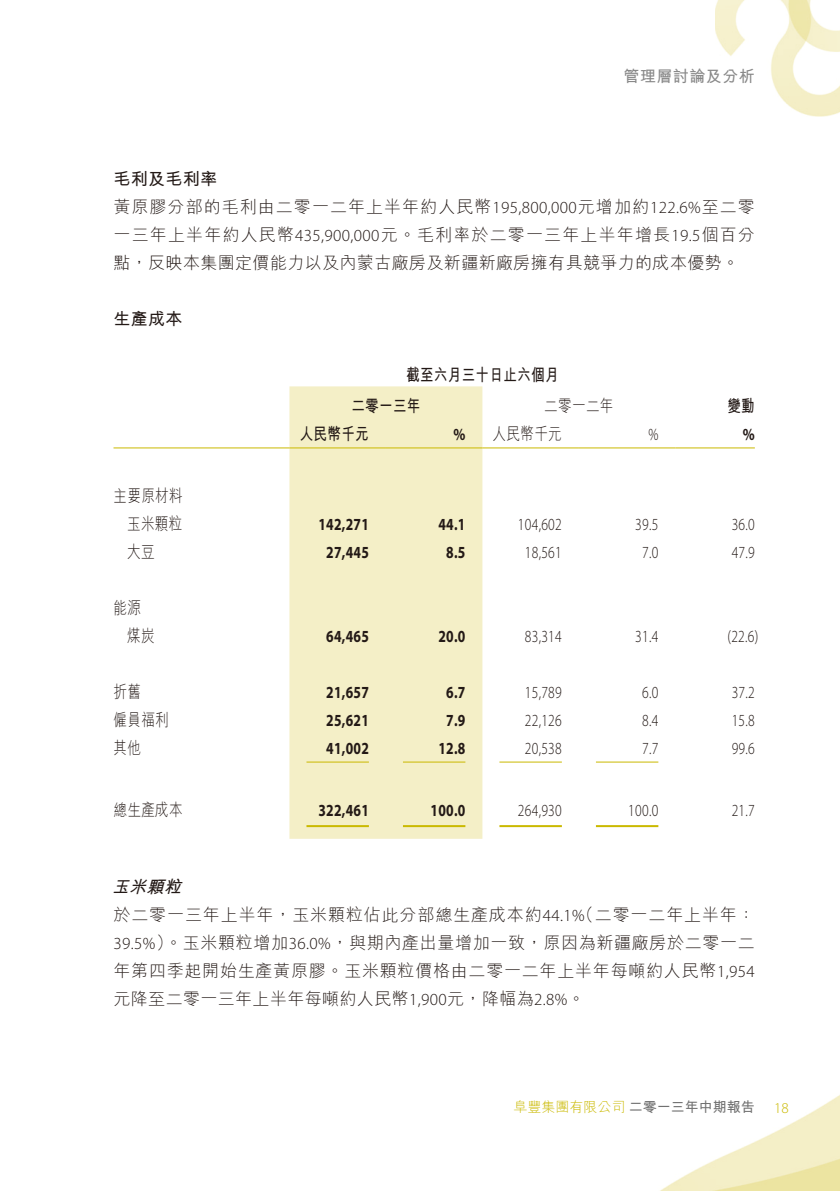
<style>
.page{position:relative;width:840px;height:1191px;background:#fff}
.page>*{position:absolute;margin:0;border:0;box-sizing:border-box;transform-origin:0 0}
.t1{font:17px/28px "M Hei HK Light E Ten B5 H";letter-spacing:.02em;color:#231916;text-align:justify}
.t2{font:300 17px "Myriad Pro";letter-spacing:.02em;color:#231916;scale:.8 1}
.t3{font:700 17px "Myriad Pro";letter-spacing:.02em;color:#231916;scale:.8 1}
.t4{font:17px/28px "M Hei HK Light E Ten B5 H";letter-spacing:.02em;color:#231916;text-align:right;scale:.8 1}
.t5{font:17px/30.8px "M Hei HK Bold E Ten B5 H";letter-spacing:.02em;color:#231916;scale:.8 1}
.t6{font:17px "M Hei HK Bold E Ten B5 H";letter-spacing:.02em;color:#231916}
.t7{font:italic 17px "M Hei HK Bold E Ten B5 H";color:#231916}
.t8{font:16px "M Hei HK Bold E Ten B5 H";letter-spacing:.03em;color:#898989}
.t9{font:300 15px "Myriad Pro";color:#cab900}
.t10{font:14px "M Hei HK Bold E Ten B5 H";color:#717171}
.s1{font-family:"Myriad Pro";font-weight:300}
.s2{font-family:"M Hei HK Light E Ten B5 H";color:#cab900}
</style>
<div class="page">
<img style="left:715px;top:0;width:124px;height:117px">
<img style="left:660px;top:1095px;width:179px;height:96px">
<div style="left:289px;top:386px;width:193px;height:452px;background:#f4efc7"></div>
<hr style="left:113px;top:447px;width:176px;height:1px;background:#cab900">
<hr style="left:289px;top:447px;width:97px;height:1px;background:#cab900">
<hr style="left:386px;top:447px;width:96px;height:1px;background:#cab900">
<hr style="left:482px;top:447px;width:96px;height:1px;background:#cab900">
<hr style="left:578px;top:447px;width:97px;height:1px;background:#cab900">
<hr style="left:675px;top:447px;width:79px;height:1px;background:#cab900">
<hr style="left:306px;top:761px;width:63px;height:1px;background:#cab900">
<hr style="left:403px;top:761px;width:62px;height:1px;background:#cab900">
<hr style="left:499px;top:761px;width:62px;height:1px;background:#cab900">
<hr style="left:595px;top:761px;width:63px;height:1px;background:#cab900">
<hr style="left:306px;top:825px;width:63px;height:2px;background:#cab900">
<hr style="left:403px;top:825px;width:62px;height:2px;background:#cab900">
<hr style="left:499px;top:825px;width:62px;height:2px;background:#cab900">
<hr style="left:595px;top:825px;width:63px;height:2px;background:#cab900">
<p class="t8" style="left:623px;top:70px;width:133px">管理層討論及分析</p>
<p class="t6" style="left:113px;top:172px;width:105px">毛利及毛利率</p>
<p class="t1" style="left:113px;top:195px;width:642px">黃原膠分部的毛利由二零一二年上半年約人民幣<span class="s1">195,800,000</span>元增加約<span class="s1">122.6%</span>至二零一三年上半年約人民幣<span class="s1">435,900,000</span>元。毛利率於二零一三年上半年增長<span class="s1">19.5</span>個百分點，反映本集團定價能力以及內蒙古廠房及新疆新廠房擁有具競爭力的成本優勢。</p>
<p class="t6" style="left:113px;top:312px;width:71px">生產成本</p>
<p class="t4" style="left:113px;top:484px;width:88px">主要原材料玉米顆粒</p>
<p class="t5" style="left:351px;top:362px;width:260px;text-indent:55px">截至六月三十日止六個月二零一三年</p>
<p class="t4" style="left:544px;top:394px;width:88px">二零一二年</p>
<p class="t5" style="left:727px;top:393px;width:36px">變動</p>
<p class="t5" style="left:299px;top:421px;width:88px">人民幣千元</p>
<p class="t3" style="left:453px;top:428px;width:16px">%</p>
<p class="t4" style="left:492px;top:422px;width:88px">人民幣千元</p>
<p class="t2" style="left:648px;top:428px;width:14px">%</p>
<p class="t3" style="left:742px;top:428px;width:16px">%</p>
<p class="t3" style="left:318px;top:518px;width:65px">142,271</p>
<p class="t3" style="left:438px;top:518px;width:35px">44.1</p>
<p class="t2" style="left:517px;top:518px;width:56px">104,602</p>
<p class="t2" style="left:634px;top:518px;width:30px">39.5</p>
<p class="t2" style="left:731px;top:518px;width:30px">36.0</p>
<p class="t4" style="left:127px;top:540px;width:36px">大豆</p>
<p class="t3" style="left:326px;top:546px;width:55px">27,445</p>
<p class="t3" style="left:446px;top:546px;width:25px">8.5</p>
<p class="t2" style="left:524px;top:546px;width:48px">18,561</p>
<p class="t2" style="left:641px;top:546px;width:22px">7.0</p>
<p class="t2" style="left:731px;top:546px;width:30px">47.9</p>
<p class="t4" style="left:127px;top:596px;width:36px;text-align:left;text-indent:-14px">能源煤炭</p>
<p class="t3" style="left:326px;top:630px;width:55px">64,465</p>
<p class="t3" style="left:438px;top:630px;width:35px">20.0</p>
<p class="t2" style="left:524px;top:630px;width:48px">83,314</p>
<p class="t2" style="left:634px;top:630px;width:30px">31.4</p>
<p class="t2" style="left:727px;top:630px;width:40px">(22.6)</p>
<p class="t4" style="left:113px;top:680px;width:36px">折舊</p>
<p class="t3" style="left:326px;top:686px;width:55px">21,657</p>
<p class="t3" style="left:446px;top:686px;width:25px">6.7</p>
<p class="t2" style="left:524px;top:686px;width:48px">15,789</p>
<p class="t2" style="left:641px;top:686px;width:22px">6.0</p>
<p class="t2" style="left:731px;top:686px;width:30px">37.2</p>
<p class="t4" style="left:113px;top:708px;width:71px">僱員福利</p>
<p class="t3" style="left:326px;top:714px;width:55px">25,621</p>
<p class="t3" style="left:446px;top:714px;width:25px">7.9</p>
<p class="t2" style="left:524px;top:714px;width:48px">22,126</p>
<p class="t2" style="left:641px;top:714px;width:22px">8.4</p>
<p class="t2" style="left:731px;top:714px;width:30px">15.8</p>
<p class="t4" style="left:113px;top:736px;width:36px">其他</p>
<p class="t3" style="left:326px;top:742px;width:55px">41,002</p>
<p class="t3" style="left:438px;top:742px;width:35px">12.8</p>
<p class="t2" style="left:524px;top:742px;width:48px">20,538</p>
<p class="t2" style="left:641px;top:742px;width:22px">7.7</p>
<p class="t2" style="left:731px;top:742px;width:30px">99.6</p>
<p class="t4" style="left:113px;top:798px;width:88px">總生產成本</p>
<p class="t3" style="left:318px;top:804px;width:65px">322,461</p>
<p class="t3" style="left:430px;top:804px;width:45px">100.0</p>
<p class="t2" style="left:517px;top:804px;width:56px">264,930</p>
<p class="t2" style="left:628px;top:804px;width:39px">100.0</p>
<p class="t2" style="left:731px;top:804px;width:30px">21.7</p>
<p class="t7" style="left:112px;top:880px;width:75px">玉米顆粒</p>
<p class="t1" style="left:113px;top:902px;width:642px">於二零一三年上半年，玉米顆粒佔此分部總生產成本約<span class="s1">44.1%</span>（二零一二年上半年：<span class="s1">39.5%</span>）。玉米顆粒增加<span class="s1">36.0%</span>，與期內產出量增加一致，原因為新疆廠房於二零一二年第四季起開始生產黃原膠。玉米顆粒價格由二零一二年上半年每噸約人民幣<span class="s1">1,954</span>元降至二零一三年上半年每噸約人民幣<span class="s1">1,900</span>元，降幅為<span class="s1">2.8%</span>。</p>
<p class="t10" style="left:513px;top:1101px;width:243px"><span class="s2">阜豐集團有限公司</span>二零一三年中期報告</p>
<p class="t9" style="left:773px;top:1102px;width:16px">18</p>
</div>
